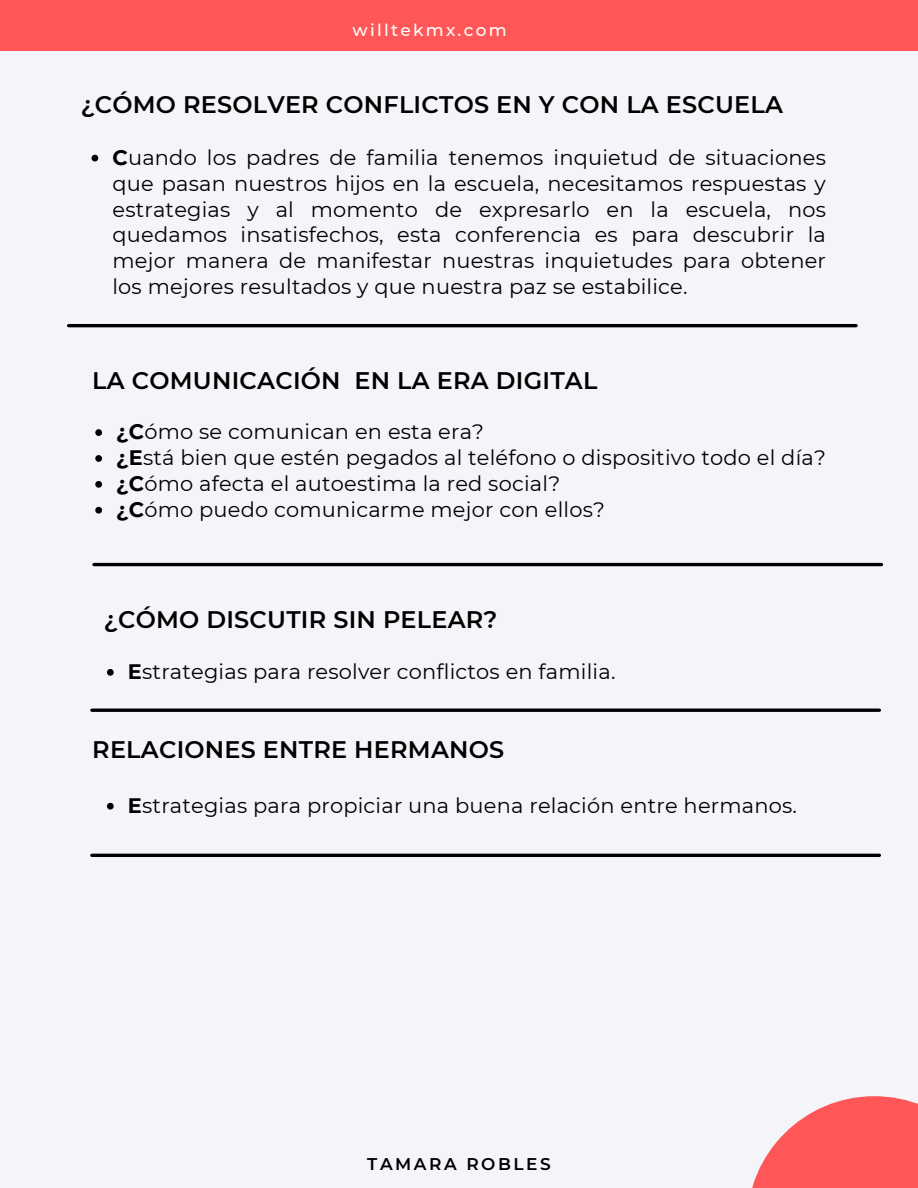
<style>
.page{position:relative;width:918px;height:1188px;background:#f3f5f9}
.page>*{position:absolute;margin:0;border:0;box-sizing:border-box;transform-origin:0 0}
.t1{font:600 24px "Montserrat";letter-spacing:.01em;color:#000}
.t2{font:21px/25.8px "Montserrat";letter-spacing:.01em;color:#000;text-align:justify}
.t3{font:500 16.95px "Montserrat";letter-spacing:.135em;color:#fff}
.t4{font:600 16.95px "Montserrat";letter-spacing:.15em;color:#000}
.s1{font-weight:700}
</style>
<div class="page">
<svg style="left:95px;top:429px;width:7px;height:7px"></svg>
<svg style="left:95px;top:455px;width:7px;height:7px"></svg>
<svg style="left:95px;top:481px;width:7px;height:7px"></svg>
<svg style="left:95px;top:507px;width:7px;height:7px"></svg>
<hr style="left:94px;top:563px;width:788px;height:3px;background:#000">
<svg style="left:107px;top:669px;width:7px;height:7px"></svg>
<hr style="left:92px;top:854px;width:787px;height:3px;background:#000">
<svg style="left:107px;top:803px;width:7px;height:7px"></svg>
<hr style="left:92px;top:709px;width:787px;height:3px;background:#000">
<svg style="left:752px;top:1096px;width:166px;height:92px;fill:#ff5757"></svg>
<div style="left:0;top:0;width:918px;height:51px;background:#ff5757"></div>
<hr style="left:69px;top:324px;width:787px;height:3px;background:#000">
<svg style="left:92px;top:155px;width:6px;height:6px"></svg>
<p class="t3" style="left:353px;top:19px;width:156px">willtekmx.com</p>
<p class="t1" style="left:81px;top:90px;width:704px">¿CÓMO RESOLVER CONFLICTOS EN Y CON LA ESCUELA</p>
<p class="t2" style="left:112px;top:144px;width:715px"><span class="s1">C</span>uando los padres de familia tenemos inquietud de situaciones que pasan nuestros hijos en la escuela, necesitamos respuestas y estrategias y al momento de expresarlo en la escuela, nos quedamos insatisfechos, esta conferencia es para descubrir la mejor manera de manifestar nuestras inquietudes para obtener los mejores resultados y que nuestra paz se estabilice.</p>
<p class="t1" style="left:92px;top:365px;width:507px">LA COMUNICACIÓN EN LA ERA DIGITAL</p>
<p class="t2" style="left:116px;top:419px;width:369px"><span class="s1">¿C</span>ómo se comunican en esta era?</p>
<p class="t2" style="left:116px;top:445px;width:711px"><span class="s1">¿E</span>stá bien que estén pegados al teléfono o dispositivo todo el día?</p>
<p class="t2" style="left:116px;top:471px;width:445px"><span class="s1">¿C</span>ómo afecta el autoestima la red social?</p>
<p class="t2" style="left:116px;top:497px;width:490px"><span class="s1">¿C</span>ómo puedo comunicarme mejor con ellos?</p>
<p class="t1" style="left:104px;top:605px;width:395px">¿CÓMO DISCUTIR SIN PELEAR?</p>
<p class="t2" style="left:128px;top:659px;width:489px"><span class="s1">E</span>strategias para resolver conflictos en familia.</p>
<p class="t1" style="left:92px;top:735px;width:413px">RELACIONES ENTRE HERMANOS</p>
<p class="t2" style="left:128px;top:793px;width:671px"><span class="s1">E</span>strategias para propiciar una buena relación entre hermanos.</p>
<p class="t4" style="left:367px;top:1154px;width:185px">TAMARA ROBLES</p>
</div>
